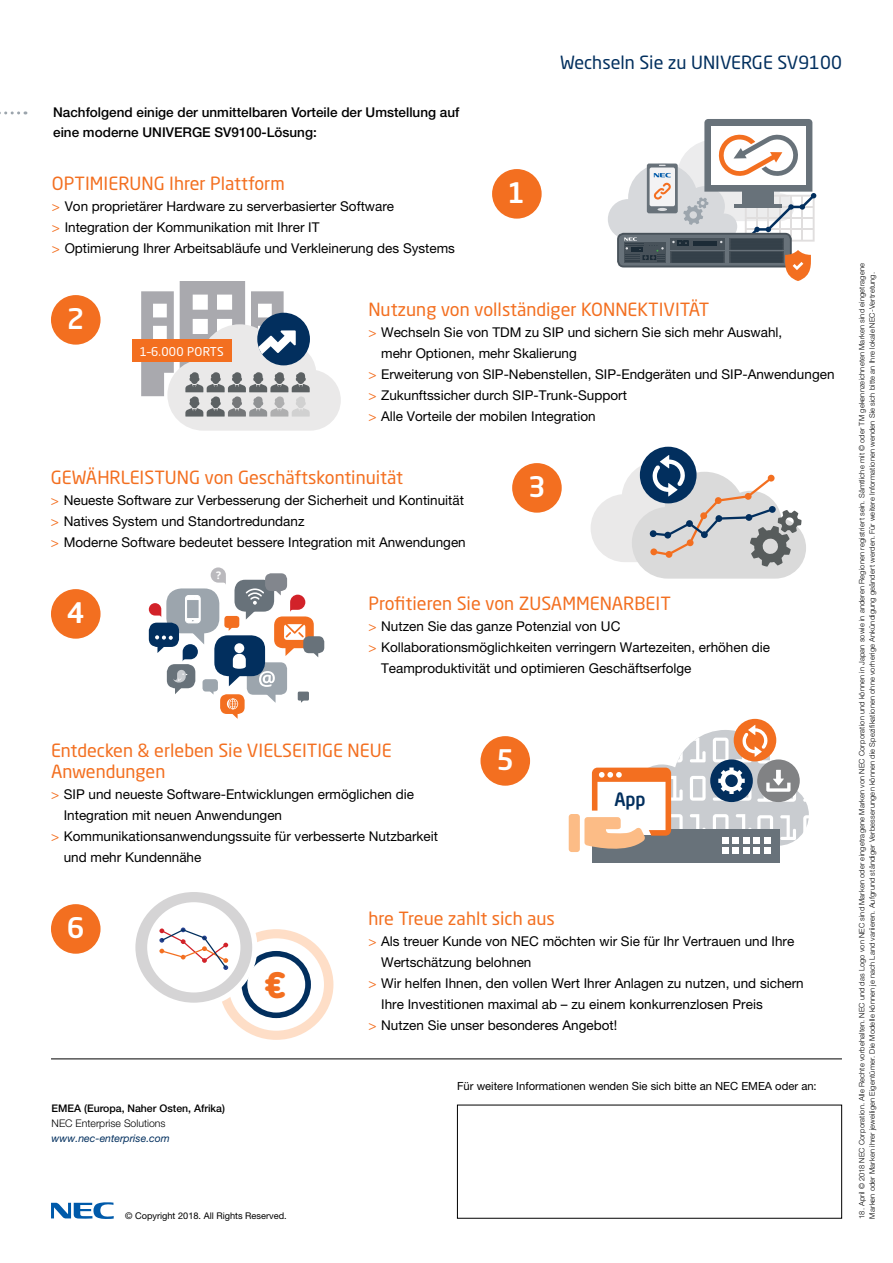
<style>
.page{position:relative;width:893px;height:1263px;background:#fff}
.page>*{position:absolute;margin:0;border:0;box-sizing:border-box;transform-origin:0 0}
.t1{font:900 36.75px "Netto OT";color:#f36f20}
.t2{font:500 28.05px "Neo Sans Std";color:#fff}
.t3{font:500 18.3px "Neo Sans Std";color:#022f5e;scale:.95 1}
.t4{font:18px/21px "Neo Sans Std";color:#f36f20}
.t5{font:18px "Neo Sans Std";color:#022f5e}
.t6{font:13.5px/21px "Helvetica Neue LT Pro";color:#000}
.t7{font:500 13.5px/19.5px "Helvetica Neue LT Pro";color:#000}
.t8{font:12px "Neo Sans Std";letter-spacing:.02em;color:#fff}
.t9{font:11.25px "Helvetica Neue LT Pro";color:#000}
.t10{font:500 10.5px "Helvetica Neue LT Pro";color:#000}
.t11{font:300 10.5px "Helvetica Neue LT Pro";color:#000}
.t12{font:italic 10.5px "Helvetica Neue LT Pro";color:#022f5e}
.t13{font:700 10.5px "Open Sans";color:#fff}
.t14{font:9.15px "Helvetica Neue LT Pro";color:#000}
.t15{font:300 7.5px/10.5px "Helvetica Neue LT Pro";letter-spacing:.025em;color:#000}
.s1{color:#f36f20}
</style>
<div class="page">
<div style="left:592px;top:829px;width:187px;height:33px;background:#68727a"></div>
<div style="left:569px;top:814px;width:11px;height:38px;background:#fcbc86;border-radius:3px"></div>
<div style="left:734px;top:719px;width:42px;height:42px;background:#f36f20;border-radius:50%"></div>
<svg style="left:584px;top:725px;width:225px;height:129px"></svg>
<hr style="left:51px;top:1059px;width:791px;height:1px;background:#000">
<svg style="left:51px;top:1202px;width:63px;height:17px"></svg>
<div style="left:51px;top:295px;width:50px;height:50px;background:#f36f20;border-radius:50%"></div>
<div style="left:512px;top:463px;width:50px;height:50px;background:#f36f20;border-radius:50%"></div>
<div style="left:51px;top:589px;width:50px;height:50px;background:#f36f20;border-radius:50%"></div>
<div style="left:51px;top:904px;width:50px;height:50px;background:#f36f20;border-radius:50%"></div>
<svg style="left:0;top:111px;width:19px;height:3px"></svg>
<div style="left:492px;top:169px;width:50px;height:50px;background:#f36f20;border-radius:50%"></div>
<div style="left:480px;top:736px;width:50px;height:50px;background:#f36f20;border-radius:50%"></div>
<div style="left:640px;top:447px;width:57px;height:56px;background:#022f5e;border-radius:50%"></div>
<svg style="left:591px;top:455px;width:215px;height:124px"></svg>
<svg style="left:149px;top:603px;width:12px;height:14px"></svg>
<div style="left:166px;top:588px;width:53px;height:45px;background:#9ca5ad;border-radius:15px"></div>
<div style="left:149px;top:623px;width:30px;height:24px;background:#022f5e;border-radius:8px"></div>
<svg style="left:183px;top:633px;width:21px;height:28px"></svg>
<div style="left:220px;top:694px;width:25px;height:20px;background:#f36f20;border-radius:7px"></div>
<div style="left:247px;top:662px;width:40px;height:33px;background:#9ca5ad;border-radius:7px"></div>
<svg style="left:265px;top:694px;width:11px;height:9px"></svg>
<div style="left:234px;top:580px;width:40px;height:32px;background:#68727a;border-radius:11px"></div>
<svg style="left:290px;top:595px;width:15px;height:17px"></svg>
<div style="left:265px;top:573px;width:22px;height:18px;background:#82868d;border-radius:6px"></div>
<svg style="left:276px;top:591px;width:5px;height:4px"></svg>
<div style="left:224px;top:616px;width:15px;height:12px;background:#f36f20;border-radius:3px"></div>
<div style="left:203px;top:679px;width:15px;height:12px;background:#9ca5ad;border-radius:3px"></div>
<div style="left:167px;top:664px;width:28px;height:24px;background:#68727a;border-radius:8px"></div>
<div style="left:274px;top:616px;width:40px;height:32px;background:#f36f20;border-radius:9px"></div>
<svg style="left:285px;top:648px;width:11px;height:8px"></svg>
<svg style="left:211px;top:567px;width:15px;height:17px"></svg>
<div style="left:298px;top:691px;width:11px;height:9px;background:#68727a;border-radius:2px"></div>
<svg style="left:284px;top:624px;width:21px;height:16px"></svg>
<svg style="left:155px;top:635px;width:18px;height:18px"></svg>
<div style="left:214px;top:635px;width:51px;height:41px;background:#022f5e;border-radius:14px"></div>
<div style="left:234px;top:643px;width:10px;height:10px;background:#fff;border-radius:50%"></div>
<svg style="left:229px;top:654px;width:17px;height:32px"></svg>
<div style="left:303px;top:636px;width:21px;height:17px;background:#68727a;border-radius:6px"></div>
<svg style="left:173px;top:670px;width:15px;height:24px"></svg>
<svg style="left:246px;top:588px;width:18px;height:31px"></svg>
<svg style="left:185px;top:595px;width:15px;height:28px"></svg>
<svg style="left:227px;top:698px;width:11px;height:21px"></svg>
<svg style="left:259px;top:671px;width:16px;height:16px"></svg>
<div style="left:132px;top:339px;width:99px;height:23px;background:#f36f20"></div>
<svg style="left:133px;top:889px;width:122px;height:116px;fill:#d5d4d5"></svg>
<div style="left:130px;top:887px;width:127px;height:121px;border:5px solid #fff;border-radius:50%"></div>
<div style="left:147px;top:902px;width:93px;height:90px;background:#fff;border-radius:50%"></div>
<svg style="left:159px;top:927px;width:174px;height:113px"></svg>
<svg style="left:141px;top:281px;width:200px;height:150px"></svg>
<svg style="left:608px;top:119px;width:208px;height:162px"></svg>
<p class="t7" style="left:53px;top:103px;width:408px">Nachfolgend einige der unmittelbaren Vorteile der Umstellung auf eine moderne UNIVERGE SV9100-Lösung:</p>
<h3 class="t4" style="left:52px;top:173px;width:234px">OPTIMIERUNG Ihrer Plattform</h3>
<p class="t6" style="left:52px;top:196px;width:405px"><span class="s1">&gt;</span> Von proprietärer Hardware zu serverbasierter Software<br><span class="s1">&gt;</span> Integration der Kommunikation mit Ihrer IT<br><span class="s1">&gt;</span> Optimierung Ihrer Arbeitsabläufe und Verkleinerung des Systems</p>
<h3 class="t5" style="left:560px;top:51px;width:283px">Wechseln Sie zu UNIVERGE SV9100</h3>
<h2 class="t2" style="left:507px;top:175px;width:19px">1</h2>
<h2 class="t2" style="left:67px;top:301px;width:19px">2</h2>
<p class="t8" style="left:140px;top:344px;width:86px">1–6.000 PORTS</p>
<h3 class="t4" style="left:368px;top:299px;width:342px">Nutzung von vollständiger KONNEKTIVITÄT</h3>
<p class="t6" style="left:368px;top:322px;width:415px"><span class="s1">&gt;</span> Wechseln Sie von TDM zu SIP und sichern Sie sich mehr Auswahl,</p>
<p class="t6" style="left:381px;top:343px;width:197px">mehr Optionen, mehr Skalierung</p>
<p class="t6" style="left:368px;top:364px;width:468px"><span class="s1">&gt;</span> Erweiterung von SIP-Nebenstellen, SIP-Endgeräten und SIP-Anwendungen</p>
<p class="t6" style="left:368px;top:385px;width:260px"><span class="s1">&gt;</span> Zukunftssicher durch SIP-Trunk-Support</p>
<p class="t6" style="left:368px;top:406px;width:229px"><span class="s1">&gt;</span> Alle Vorteile der mobilen Integration</p>
<h3 class="t4" style="left:51px;top:467px;width:354px">GEWÄHRLEISTUNG von Geschäftskontinuität</h3>
<p class="t6" style="left:51px;top:490px;width:416px"><span class="s1">&gt;</span> Neueste Software zur Verbesserung der Sicherheit und Kontinuität <span class="s1">&gt;</span> Natives System und Standortredundanz<br><span class="s1">&gt;</span> Moderne Software bedeutet bessere Integration mit Anwendungen</p>
<p class="t13" style="left:216px;top:568px;width:7px">?</p>
<h2 class="t2" style="left:528px;top:469px;width:19px">3</h2>
<h2 class="t2" style="left:67px;top:595px;width:19px">4</h2>
<h3 class="t4" style="left:368px;top:593px;width:304px">Profitieren Sie von ZUSAMMENARBEIT</h3>
<p class="t6" style="left:368px;top:616px;width:253px"><span class="s1">&gt;</span> Nutzen Sie das ganze Potenzial von UC</p>
<p class="t6" style="left:368px;top:637px;width:403px"><span class="s1">&gt;</span> Kollaborationsmöglichkeiten verringern Wartezeiten, erhöhen die</p>
<p class="t6" style="left:381px;top:658px;width:312px">Teamproduktivität und optimieren Geschäftserfolge</p>
<h3 class="t4" style="left:51px;top:740px;width:342px">Entdecken &amp; erleben Sie VIELSEITIGE NEUE<br>Anwendungen</h3>
<p class="t6" style="left:51px;top:784px;width:365px"><span class="s1">&gt;</span> SIP und neueste Software-Entwicklungen ermöglichen die</p>
<p class="t6" style="left:64px;top:805px;width:220px">Integration mit neuen Anwendungen</p>
<p class="t6" style="left:51px;top:826px;width:389px"><span class="s1">&gt;</span> Kommunikationsanwendungssuite für verbesserte Nutzbarkeit</p>
<p class="t6" style="left:64px;top:847px;width:139px">und mehr Kundennähe</p>
<h2 class="t2" style="left:496px;top:742px;width:19px">5</h2>
<h3 class="t3" style="left:614px;top:787px;width:34px">App</h3>
<h2 class="t2" style="left:67px;top:910px;width:19px">6</h2>
<h1 class="t1" style="left:264px;top:961px;width:24px">€</h1>
<p class="t10" style="left:52px;top:1102px;width:175px">EMEA (Europa, Naher Osten, Afrika)</p>
<p class="t11" style="left:52px;top:1117px;width:115px">NEC Enterprise Solutions</p>
<p class="t12" style="left:52px;top:1132px;width:120px">www.nec-enterprise.com</p>
<p class="t14" style="left:125px;top:1210px;width:163px">© Copyright 2018. All Rights Reserved.</p>
<h3 class="t4" style="left:368px;top:908px;width:188px">hre Treue zahlt sich aus</h3>
<p class="t6" style="left:368px;top:931px;width:427px"><span class="s1">&gt;</span> Als treuer Kunde von NEC möchten wir Sie für Ihr Vertrauen und Ihre</p>
<p class="t6" style="left:381px;top:952px;width:152px">Wertschätzung belohnen</p>
<p class="t6" style="left:368px;top:973px;width:437px"><span class="s1">&gt;</span> Wir helfen Ihnen, den vollen Wert Ihrer Anlagen zu nutzen, und sichern</p>
<p class="t6" style="left:381px;top:994px;width:383px">Ihre Investitionen maximal ab – zu einem konkurrenzlosen Preis</p>
<p class="t6" style="left:368px;top:1015px;width:250px"><span class="s1">&gt;</span> Nutzen Sie unser besonderes Angebot!</p>
<p class="t9" style="left:457px;top:1079px;width:361px">Für weitere Informationen wenden Sie sich bitte an NEC EMEA oder an:</p>
<p class="t15" style="left:856px;top:1218px;width:957px;rotate:-90deg">18. April © 2018 NEC Corporation. Alle Rechte vorbehalten. NEC und das Logo von NEC sind Marken oder eingetragene Marken von NEC Corporation und können in Japan sowie in anderen Regionen registriert sein. Sämtliche mit © oder TM gekennzeichneten Marken sind eingetragene<br>Marken oder Marken ihrer jeweiligen Eigentümer. Die Modelle können je nach Land variieren. Aufgrund ständiger Verbesserungen können die Spezifikationen ohne vorherige Ankündigung geändert werden. Für weitere Informationen wenden Sie sich bitte an Ihre lokale NEC-Vertretung.</p>
</div>
